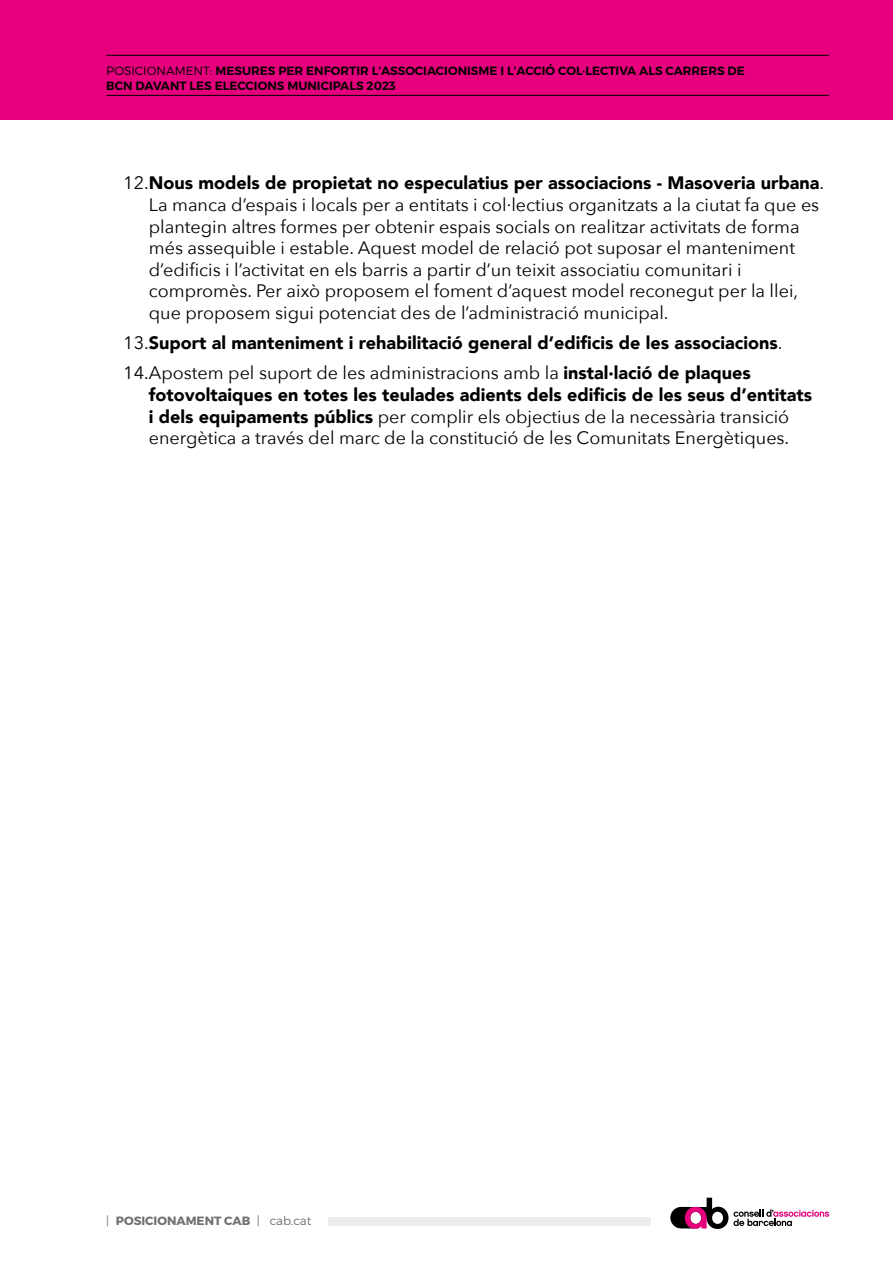
<style>
.page{position:relative;width:893px;height:1263px;background:#fff}
.page>*{position:absolute;margin:0;border:0;box-sizing:border-box;transform-origin:0 0}
.t1{font:18px/21.6px "Avenir Next";color:#000}
.t2{font:900 18px "Avenir";color:#000}
.t3{font:12px/14.4px "Trueno S Bd";color:#000}
.t4{font:12px "Trueno Bd";color:#706f6f}
.s1{font-family:"Trueno Lt"}
.s2{font-family:"Avenir Next";font-weight:400}
.s3{font-family:"Avenir";font-weight:900}
</style>
<div class="page">
<div style="left:329px;top:1217px;width:322px;height:9px;background:#ededed"></div>
<svg style="left:670px;top:1198px;width:159px;height:31px"></svg>
<div style="left:0;top:0;width:893px;height:119px;background:#e6007d"></div>
<hr style="left:106px;top:55px;width:723px;height:1px;background:#000">
<hr style="left:106px;top:95px;width:723px;height:1px;background:#000">
<p class="t3" style="left:106px;top:64px;width:640px"><span class="s1">POSICIONAMENT:</span> MESURES PER ENFORTIR L’ASSOCIACIONISME I L’ACCIÓ COL·LECTIVA ALS CARRERS DE<br>BCN DAVANT LES ELECCIONS MUNICIPALS 2023</p>
<p class="t2" style="left:123px;top:168px;width:702px"><span class="s2">12.</span>Nous models de propietat no especulatius per associacions - Masoveria urbana<span class="s2">.</span></p>
<p class="t1" style="left:149px;top:193px;width:672px">La manca d’espais i locals per a entitats i col·lectius organitzats a la ciutat fa que es plantegin altres formes per obtenir espais socials on realitzar activitats de forma més assequible i estable. Aquest model de relació pot suposar el manteniment d’edificis i l’activitat en els barris a partir d’un teixit associatiu comunitari i compromès. Per això proposem el foment d’aquest model reconegut per la llei, que proposem sigui potenciat des de l’administració municipal.</p>
<p class="t2" style="left:123px;top:327px;width:661px"><span class="s2">13.</span>Suport al manteniment i rehabilitació general d’edificis de les associacions<span class="s2">.</span></p>
<p class="t1" style="left:123px;top:361px;width:629px">14.Apostem pel suport de les administracions amb la <span class="s3">instal·lació de plaques</span></p>
<p class="t2" style="left:149px;top:379px;width:665px">fotovoltaiques en totes les teulades adients dels edificis de les seus d’entitats</p>
<p class="t1" style="left:149px;top:405px;width:642px"><span class="s3">i dels equipaments públics</span> per complir els objectius de la necessària transició energètica a través del marc de la constitució de les Comunitats Energètiques.</p>
<p class="t4" style="left:106px;top:1213px;width:207px"><span class="s1">|</span> POSICIONAMENT CAB <span class="s1">| cab.cat</span></p>
</div>
